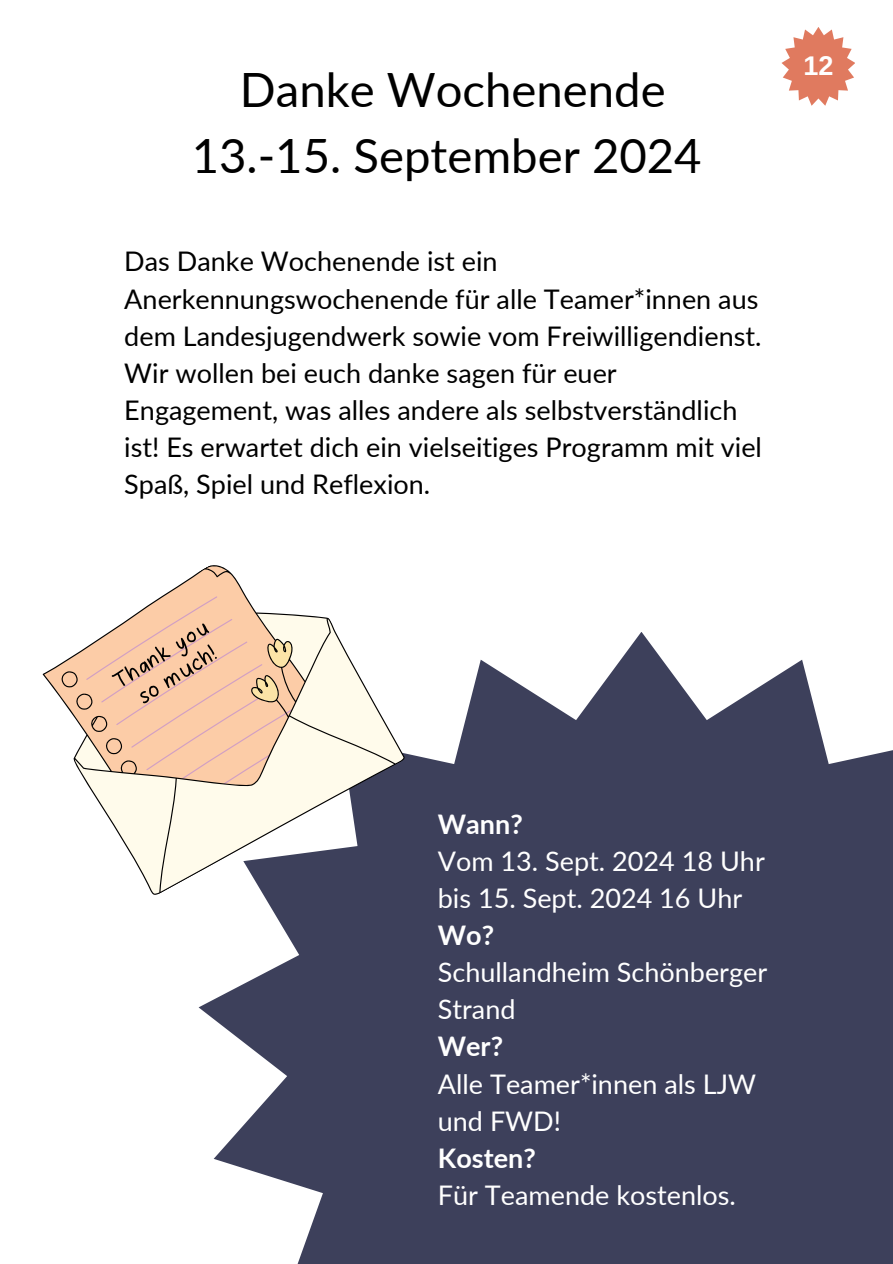
<style>
.page{position:relative;width:893px;height:1264px;background:#fff}
.page>*{position:absolute;margin:0;border:0;box-sizing:border-box;transform-origin:0 0}
.t1{font:47.25px "Lato";color:#000}
.t2{font:27px/37.2px "Lato";color:#000}
.t3{font:27px/37.2px "Lato";color:#fff}
.t4{font:700 27px "Lato";color:#fff}
.t5{font:700 27px "Arimo";color:#fff}
</style>
<div class="page">
<svg style="left:198px;top:632px;width:694px;height:631px;fill:#3d405b"></svg>
<svg style="left:42px;top:565px;width:364px;height:335px"></svg>
<svg style="left:781px;top:27px;width:74px;height:79px"></svg>
<p class="t1" style="left:240px;top:61px;width:427px">Danke Wochenende</p>
<p class="t1" style="left:192px;top:126px;width:511px">13.-15. September 2024</p>
<p class="t2" style="left:124px;top:242px;width:639px">Das Danke Wochenende ist ein Anerkennungswochenende für alle Teamer*innen aus dem Landesjugendwerk sowie vom Freiwilligendienst.<br>Wir wollen bei euch danke sagen für euer Engagement, was alles andere als selbstverständlich ist! Es erwartet dich ein vielseitiges Programm mit viel Spaß, Spiel und Reflexion.</p>
<p class="t5" style="left:803px;top:51px;width:32px">12</p>
<p class="t4" style="left:438px;top:806px;width:86px">Wann?</p>
<p class="t3" style="left:438px;top:841px;width:328px">Vom 13. Sept. 2024 18 Uhr</p>
<p class="t3" style="left:438px;top:878px;width:306px">bis 15. Sept. 2024 16 Uhr</p>
<p class="t4" style="left:438px;top:918px;width:58px">Wo?</p>
<p class="t3" style="left:438px;top:953px;width:331px">Schullandheim Schönberger<br>Strand</p>
<p class="t4" style="left:438px;top:1029px;width:67px">Wer?</p>
<p class="t3" style="left:438px;top:1064px;width:320px">Alle Teamer*innen als LJW und FWD!</p>
<p class="t4" style="left:438px;top:1141px;width:99px">Kosten?</p>
<p class="t3" style="left:438px;top:1175px;width:299px">Für Teamende kostenlos.</p>
</div>
